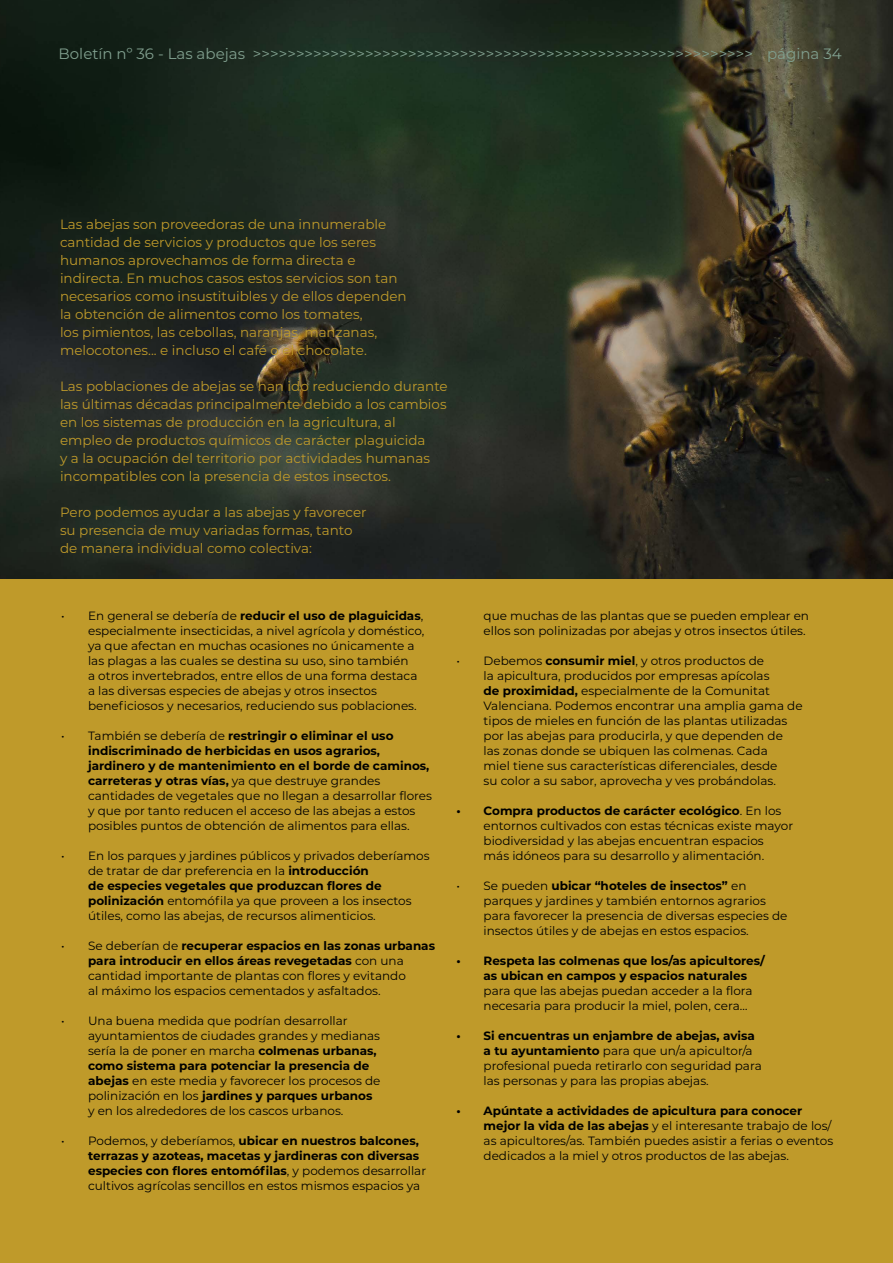
<style>
.page{position:relative;width:893px;height:1263px;background:#fff}
.page>*{position:absolute;margin:0;border:0;box-sizing:border-box;transform-origin:0 0}
.t1{font:15px "Montserrat";color:#809f8e}
.t2{font:13.5px/18px "Montserrat";color:#bf9a2a}
.t3{font:12px/15px "Montserrat";color:#000}
.t4{font:700 12px/15px "Montserrat";color:#000}
.s1{font-weight:700}
.s2{font-weight:400}
</style>
<div class="page">
<div style="left:0;top:578px;width:893px;height:685px;background:#bf9a2a"></div>
<img style="left:0;top:0;width:893px;height:578px">
<p class="t1" style="left:59px;top:44px;width:785px">Boletín nº 36 - Las abejas &gt;&gt;&gt;&gt;&gt;&gt;&gt;&gt;&gt;&gt;&gt;&gt;&gt;&gt;&gt;&gt;&gt;&gt;&gt;&gt;&gt;&gt;&gt;&gt;&gt;&gt;&gt;&gt;&gt;&gt;&gt;&gt;&gt;&gt;&gt;&gt;&gt;&gt;&gt;&gt;&gt;&gt;&gt;&gt;&gt;&gt;&gt;&gt;&gt;&gt;&gt;&gt;&gt;&gt;&gt;&gt;&gt;&gt; página 34</p>
<p class="t2" style="left:60px;top:215px;width:348px">Las abejas son proveedoras de una innumerable cantidad de servicios y productos que los seres humanos aprovechamos de forma directa e indirecta. En muchos casos estos servicios son tan necesarios como insustituibles y de ellos dependen la obtención de alimentos como los tomates,<br>los pimientos, las cebollas, naranjas, manzanas, melocotones... e incluso el café o el chocolate.</p>
<p class="t2" style="left:60px;top:377px;width:389px">Las poblaciones de abejas se han ido reduciendo durante las últimas décadas principalmente debido a los cambios en los sistemas de producción en la agricultura, al empleo de productos químicos de carácter plaguicida<br>y a la ocupación del territorio por actividades humanas incompatibles con la presencia de estos insectos.</p>
<p class="t2" style="left:60px;top:503px;width:308px">Pero podemos ayudar a las abejas y favorecer su presencia de muy variadas formas, tanto de manera individual como colectiva:</p>
<p class="t3" style="left:88px;top:608px;width:338px;text-indent:-27px">• En general se debería de <span class="s1">reducir el uso de plaguicidas</span>, especialmente insecticidas, a nivel agrícola y doméstico, ya que afectan en muchas ocasiones no únicamente a las plagas a las cuales se destina su uso, sino también<br>a otros invertebrados, entre ellos de una forma destaca a las diversas especies de abejas y otros insectos beneficiosos y necesarios, reduciendo sus poblaciones.</p>
<p class="t3" style="left:88px;top:728px;width:345px;text-indent:-27px">• También se debería de <span class="s1">restringir o eliminar el uso indiscriminado de herbicidas en usos agrarios, jardinero y de mantenimiento en el borde de caminos, carreteras y otras vías,</span> ya que destruye grandes cantidades de vegetales que no llegan a desarrollar flores y que por tanto reducen el acceso de las abejas a estos posibles puntos de obtención de alimentos para ellas.</p>
<p class="t3" style="left:88px;top:848px;width:343px;text-indent:-27px">• En los parques y jardines públicos y privados deberíamos de tratar de dar preferencia en la <span class="s1">introducción<br>de especies vegetales que produzcan flores de polinización</span> entomófila ya que proveen a los insectos útiles, como las abejas, de recursos alimenticios.</p>
<p class="t3" style="left:88px;top:938px;width:348px;text-indent:-27px">• Se deberían de <span class="s1">recuperar espacios en las zonas urbanas para introducir en ellos áreas revegetadas</span> con una cantidad importante de plantas con flores y evitando<br>al máximo los espacios cementados y asfaltados.</p>
<p class="t3" style="left:88px;top:1013px;width:294px;text-indent:-27px">• Una buena medida que podrían desarrollar ayuntamientos de ciudades grandes y medianas sería la de poner en marcha <span class="s1">colmenas urbanas, como sistema para potenciar la presencia de abejas</span> en este media y favorecer los procesos de polinización en los <span class="s1">jardines y parques urbanos </span>y en los alrededores de los cascos urbanos.</p>
<p class="t4" style="left:88px;top:1133px;width:340px;text-indent:-27px"><span class="s2">• Podemos, y deberíamos,</span> ubicar en nuestros balcones, terrazas y azoteas, macetas y jardineras con diversas especies con flores entomófilas<span class="s2">, y podemos desarrollar cultivos agrícolas sencillos en estos mismos espacios ya</span></p>
<p class="t3" style="left:484px;top:608px;width:327px">que muchas de las plantas que se pueden emplear en ellos son polinizadas por abejas y otros insectos útiles.</p>
<p class="t3" style="left:484px;top:653px;width:321px;text-indent:-27px">• Debemos <span class="s1">consumir miel</span>, y otros productos de<br>la apicultura, producidos por empresas apícolas<br><span class="s1">de proximidad,</span> especialmente de la Comunitat Valenciana. Podemos encontrar una amplia gama de tipos de mieles en función de las plantas utilizadas por las abejas para producirla, y que dependen de<br>las zonas donde se ubiquen las colmenas. Cada<br>miel tiene sus características diferenciales, desde<br>su color a su sabor, aprovecha y ves probándolas.</p>
<p class="t3" style="left:484px;top:803px;width:311px;text-indent:-27px"><span class="s1">• Compra productos de carácter ecológico</span>. En los entornos cultivados con estas técnicas existe mayor biodiversidad y las abejas encuentran espacios<br>más idóneos para su desarrollo y alimentación.</p>
<p class="t3" style="left:484px;top:878px;width:305px;text-indent:-27px">• Se pueden <span class="s1">ubicar “hoteles de insectos”</span> en parques y jardines y también entornos agrarios para favorecer la presencia de diversas especies de insectos útiles y de abejas en estos espacios.</p>
<p class="t4" style="left:484px;top:953px;width:283px;text-indent:-27px">• Respeta las colmenas que los/as apicultores/ as ubican en campos y espacios naturales</p>
<p class="t3" style="left:484px;top:983px;width:271px">para que las abejas puedan acceder a la flora necesaria para producir la miel, polen, cera…</p>
<p class="t3" style="left:484px;top:1028px;width:280px;text-indent:-27px"><span class="s1">• Si encuentras un enjambre de abejas, avisa a tu ayuntamiento</span> para que un/a apicultor/a profesional pueda retirarlo con seguridad para las personas y para las propias abejas.</p>
<p class="t3" style="left:484px;top:1103px;width:351px;text-indent:-27px"><span class="s1">• Apúntate a actividades de apicultura para conocer mejor la vida de las abejas</span> y el interesante trabajo de los/ as apicultores/as. También puedes asistir a ferias o eventos dedicados a la miel y otros productos de las abejas.</p>
</div>
